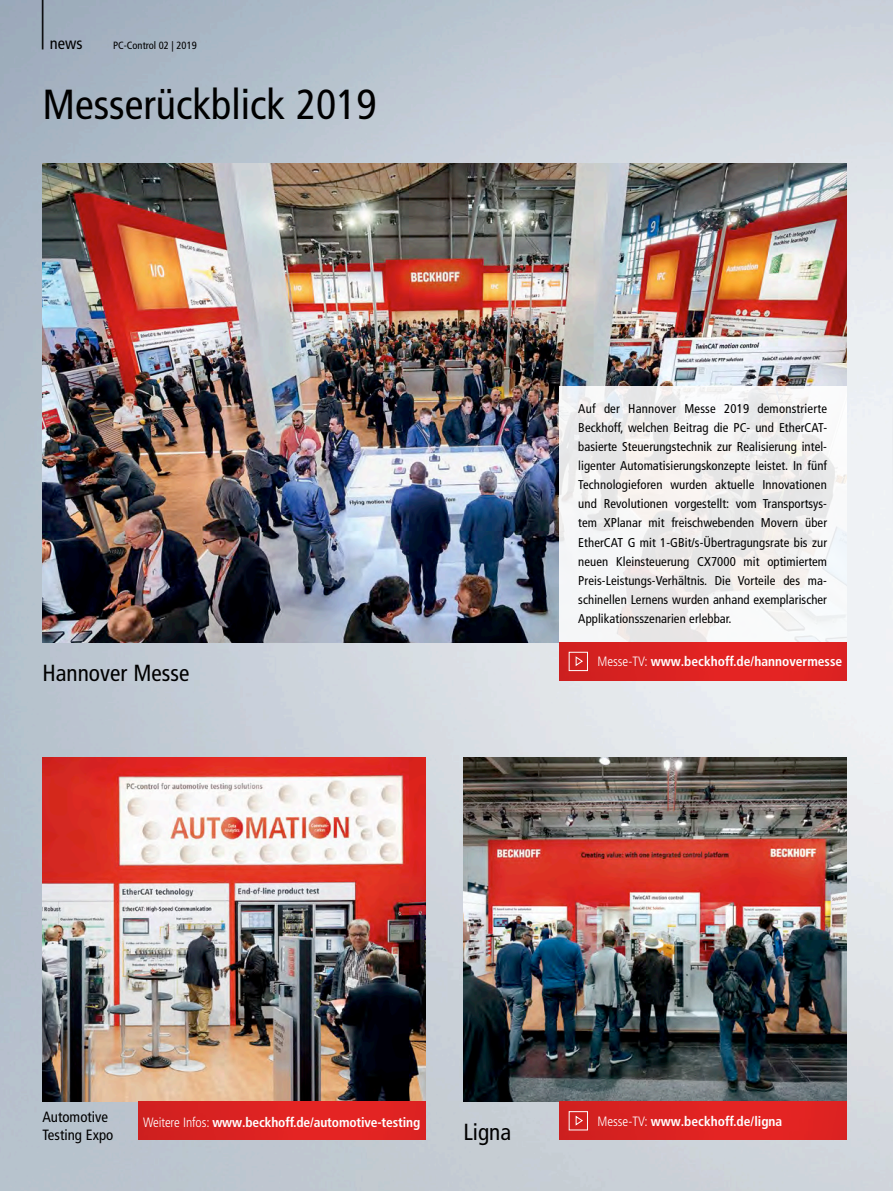
<style>
.page{position:relative;width:893px;height:1191px;background:#fff}
.page>*{position:absolute;margin:0;border:0;box-sizing:border-box;transform-origin:0 0}
.t1{font:300 condensed 61.8px "Frutiger LT Pro";color:#000;scale:.49 1}
.t2{font:condensed 42px "Frutiger LT Pro";color:#000}
.t3{font:condensed 23.25px "Frutiger LT Pro";color:#000}
.t4{font:condensed 16.5px "Frutiger LT Pro";color:#000}
.t5{font:condensed 14.85px "Frutiger LT Pro";color:#000}
.t6{font:700 condensed 13.5px "Frutiger LT Pro";color:#fff}
.t7{font:condensed 12.75px/19.2px "Frutiger LT Pro";letter-spacing:.005em;color:#000;text-align:justify}
.t8{font:condensed 10.5px "Frutiger LT Pro";color:#000}
.s1{font-weight:300}
</style>
<div class="page">
<img style="left:0;top:0;width:893px;height:1191px">
<img style="left:892px;top:0;width:1px;height:572px">
<img style="left:42px;top:164px;width:804px;height:478px">
<div style="left:559px;top:386px;width:287px;height:256px;background:linear-gradient(to right,#efeeee,#f2f1f1)"></div>
<img style="left:42px;top:757px;width:383px;height:344px">
<img style="left:463px;top:757px;width:383px;height:344px">
<img style="left:138px;top:1101px;width:287px;height:39px">
<img style="left:559px;top:1101px;width:287px;height:39px">
<div style="left:569px;top:1111px;width:19px;height:19px;border:1px solid #fff"></div>
<svg style="left:575px;top:1115px;width:9px;height:10px"></svg>
<img style="left:559px;top:642px;width:287px;height:38px">
<div style="left:569px;top:652px;width:19px;height:19px;border:1px solid #fff"></div>
<svg style="left:575px;top:655px;width:9px;height:11px"></svg>
<h1 class="t1" style="left:39px;top:-23px;width:15px">|</h1>
<p class="t4" style="left:50px;top:34px;width:34px">news</p>
<p class="t8" style="left:113px;top:39px;width:85px">PC-Control 02 | 2019</p>
<h2 class="t2" style="left:42px;top:80px;width:336px">Messerückblick 2019</h2>
<h3 class="t3" style="left:42px;top:659px;width:148px">Hannover Messe</h3>
<p class="t7" style="left:578px;top:399px;width:250px">Auf der Hannover Messe 2019 demonstrierte Beckhoff, welchen Beitrag die PC- und EtherCAT&shy;basierte Steuerungstechnik zur Realisierung intel&shy;ligenter Automatisierungskonzepte leistet. In fünf Technologieforen wurden aktuelle Innovationen und Revolutionen vorgestellt: vom Transportsys&shy;tem XPlanar mit freischwebenden Movern über EtherCAT G mit 1-GBit/s-Übertragungsrate bis zur neuen Kleinsteuerung CX7000 mit optimiertem Preis-Leistungs-Verhältnis. Die Vorteile des ma&shy;schinellen Lernens wurden anhand exemplarischer Applikationsszenarien erlebbar.</p>
<p class="t6" style="left:597px;top:654px;width:246px"><span class="s1">Messe-TV:</span> www.beckhoff.de/hannovermesse</p>
<p class="t5" style="left:42px;top:1108px;width:67px">Automotive</p>
<p class="t6" style="left:143px;top:1113px;width:279px"><span class="s1">Weitere Infos:</span> www.beckhoff.de/automotive-testing</p>
<p class="t6" style="left:597px;top:1113px;width:187px"><span class="s1">Messe-TV:</span> www.beckhoff.de/ligna</p>
<p class="t5" style="left:42px;top:1126px;width:72px">Testing Expo</p>
<h3 class="t3" style="left:463px;top:1118px;width:49px">Ligna</h3>
</div>
